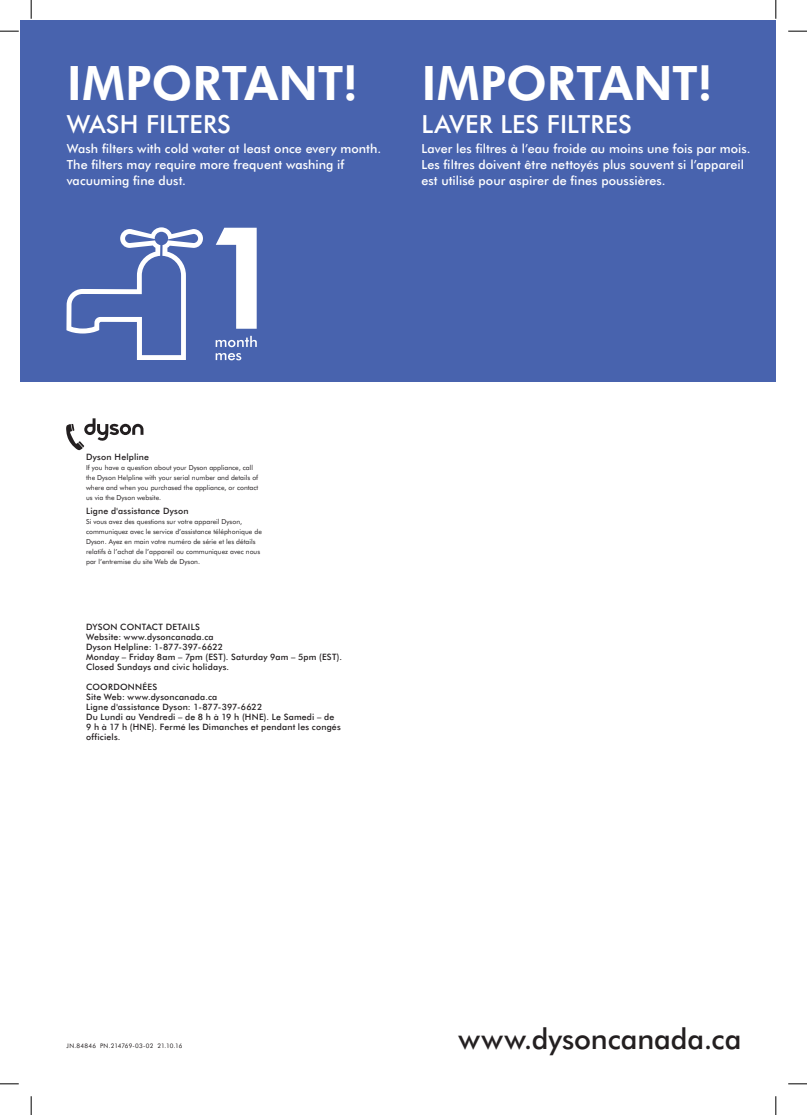
<style>
.page{position:relative;width:807px;height:1115px;background:#fff}
.page>*{position:absolute;margin:0;border:0;box-sizing:border-box;transform-origin:0 0}
.t1{font:800 47.5px "Futura BT";color:#fff}
.t2{font:500 28.75px "Futura BT";color:#231f20}
.t3{font:500 25px "Futura BT";letter-spacing:.005em;color:#fff}
.t4{font:500 12.5px/16.2px "Futura BT";letter-spacing:.005em;color:#fff}
.t5{font:500 8.75px/10px "Futura BT";letter-spacing:.02em;color:#231f20}
.t6{font:6.88px/10px "Futura BT";color:#231f20}
.t7{font:6.25px "Futura BT";letter-spacing:.02em;color:#231f20}
</style>
<div class="page">
<svg style="left:66px;top:418px;width:77px;height:32px"></svg>
<div style="left:21px;top:21px;width:754px;height:361px;background:#4863ae"></div>
<svg style="left:216px;top:228px;width:41px;height:101px"></svg>
<svg style="left:215px;top:336px;width:42px;height:11px"></svg>
<svg style="left:215px;top:353px;width:26px;height:7px"></svg>
<svg style="left:66px;top:227px;width:137px;height:133px"></svg>
<svg style="left:0;top:30px;width:19px;height:2px"></svg>
<svg style="left:788px;top:30px;width:18px;height:2px"></svg>
<svg style="left:0;top:1083px;width:19px;height:1px"></svg>
<svg style="left:788px;top:1083px;width:18px;height:1px"></svg>
<svg style="left:30px;top:0;width:2px;height:19px"></svg>
<svg style="left:30px;top:1096px;width:2px;height:19px"></svg>
<svg style="left:775px;top:0;width:1px;height:19px"></svg>
<svg style="left:775px;top:1096px;width:1px;height:19px"></svg>
<h1 class="t1" style="left:67px;top:51px;width:293px">IMPORTANT!</h1>
<h3 class="t3" style="left:67px;top:108px;width:165px">WASH FILTERS</h3>
<h3 class="t4" style="left:67px;top:140px;width:316px">Wash filters with cold water at least once every month.<br>The filters may require more frequent washing if vacuuming fine dust.</h3>
<h1 class="t1" style="left:421px;top:51px;width:293px">IMPORTANT!</h1>
<h3 class="t3" style="left:421px;top:108px;width:212px">LAVER LES FILTRES</h3>
<h3 class="t4" style="left:421px;top:140px;width:330px">Laver les filtres à l’eau froide au moins une fois par mois.<br>Les filtres doivent être nettoyés plus souvent si l’appareil est utilisé pour aspirer de fines poussières.</h3>
<p class="t5" style="left:86px;top:452px;width:64px">Dyson Helpline</p>
<p class="t6" style="left:86px;top:463px;width:174px">If you have a question about your Dyson appliance, call the Dyson Helpline with your serial number and details of where and when you purchased the appliance, or contact us via the Dyson website.</p>
<p class="t5" style="left:86px;top:505px;width:104px">Ligne d'assistance Dyson</p>
<p class="t6" style="left:86px;top:516px;width:177px">Si vous avez des questions sur votre appareil Dyson, communiquez avec le service d’assistance téléphonique de Dyson. Ayez en main votre numéro de série et les détails relatifs à l’achat de l’appareil ou communiquez avec nous par l’entremise du site Web de Dyson.</p>
<p class="t5" style="left:86px;top:621px;width:257px">DYSON CONTACT DETAILS<br>Website: www.dysoncanada.ca<br>Dyson Helpline: 1-877-397-6622<br>Monday – Friday 8am – 7pm (EST). Saturday 9am – 5pm (EST).<br>Closed Sundays and civic holidays.</p>
<p class="t5" style="left:86px;top:681px;width:256px">COORDONNÉES<br>Site Web: www.dysoncanada.ca<br>Ligne d'assistance Dyson: 1-877-397-6622<br>Du Lundi au Vendredi – de 8 h à 19 h (HNE). Le Samedi – de 9 h à 17 h (HNE). Fermé les Dimanches et pendant les congés officiels.</p>
<p class="t7" style="left:67px;top:1042px;width:117px">JN.84846 PN.214769-03-02 21.10.16</p>
<h2 class="t2" style="left:458px;top:1020px;width:284px">www.dysoncanada.ca</h2>
</div>
